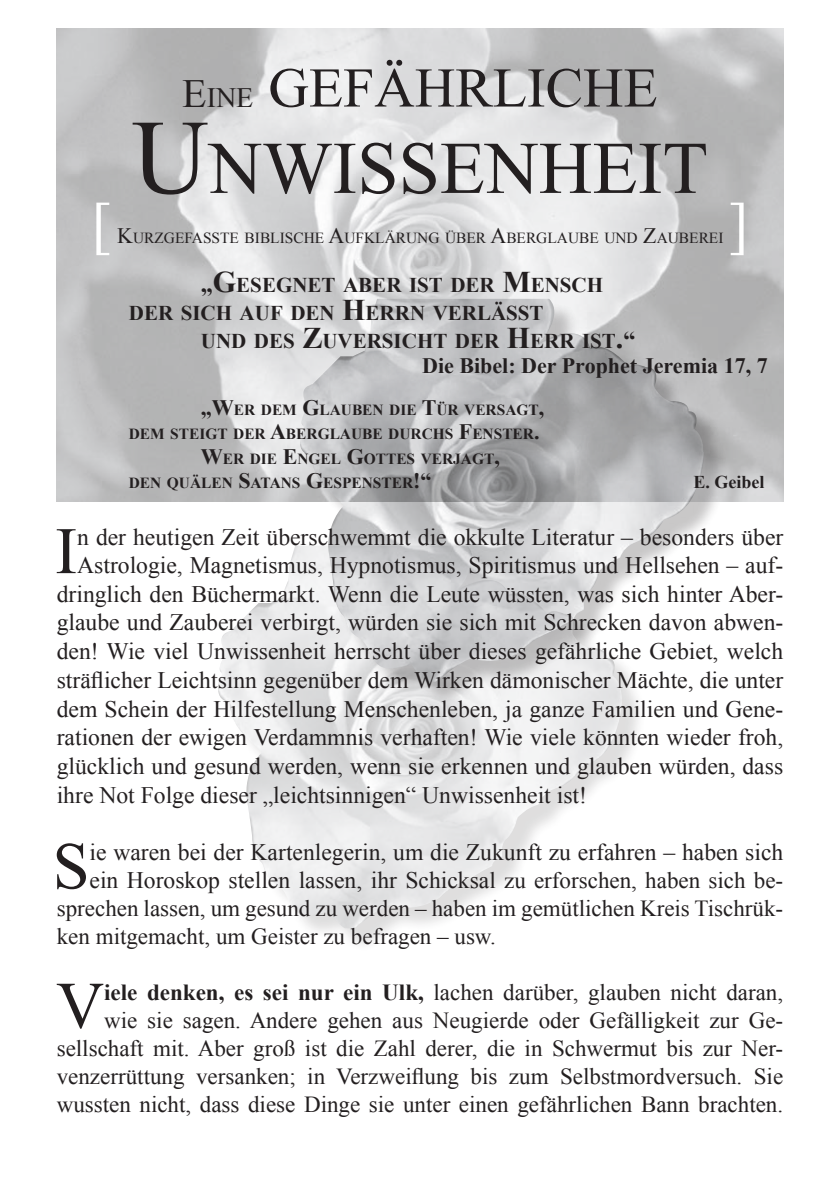
<style>
.page{position:relative;width:840px;height:1191px;background:#fff}
.page>*{position:absolute;margin:0;border:0;box-sizing:border-box;transform-origin:0 0}
.t1{font:74.2px "Times New Roman";color:#231f20}
.t2{font:66.4px "Times New Roman";color:#231f20}
.t3{font:60px "Times New Roman";color:#fff}
.t4{font:56px "Times New Roman";color:#231f20}
.t5{font:23.6px/28.4px "Times New Roman";color:#231f20}
.t6{font:23px/27.8px "Times New Roman";color:#231f20}
.t7{font:700 22px "Times New Roman";color:#231f20}
.t8{font:700 21px/28.4px "Times New Roman";color:#231f20}
.t9{font:700 18px "Times New Roman";color:#231f20}
.t10{font:700 15.4px "Times New Roman";color:#231f20}
.t11{font:15.4px "Times New Roman";color:#231f20}
.s1{font-size:40px}
.s2{font-size:28px}
.s3{font-size:106px}
.s4{font-size:22px}
.s5{font-size:24px}
.s6{font-size:30px}
.s7{font-size:23px}
.s8{font-weight:700}
</style>
<div class="page">
<div style="left:222px;top:549px;width:424px;height:404px;background:#231f20;opacity:.5"></div>
<img style="left:218px;top:545px;width:405px;height:383px">
<div style="left:303px;top:302px;width:424px;height:404px;background:#231f20;opacity:.5"></div>
<img style="left:299px;top:502px;width:406px;height:179px">
<img style="left:57px;top:28px;width:725px;height:474px">
<h3 class="t3" style="left:91px;top:183px;width:21px">[</h3>
<h3 class="t4" style="left:182px;top:50px;width:474px"><span class="s1">E</span><span class="s2">INE</span> GEFÄHRLICHE</h3>
<h1 class="t1" style="left:132px;top:118px;width:577px"><span class="s3">U</span>NWISSENHEIT</h1>
<h3 class="t3" style="left:728px;top:183px;width:21px">]</h3>
<p class="t11" style="left:117px;top:228px;width:607px"><span class="s4">K</span>URZGEFASSTE BIBLISCHE <span class="s4">A</span>UFKLÄRUNG ÜBER <span class="s4">A</span>BERGLAUBE UND <span class="s4">Z</span>AUBEREI</p>
<p class="t8" style="left:129px;top:270px;width:475px;text-indent:72px"><span class="s5">„</span><span class="s6">G</span>ESEGNET ABER IST DER <span class="s6">M</span>ENSCH<br>DER SICH AUF DEN <span class="s6">H</span>ERRN VERLÄSST</p>
<p class="t8" style="left:201px;top:326px;width:436px">UND DES <span class="s6">Z</span>UVERSICHT DER <span class="s6">H</span>ERR IST<span class="s6">.</span><span class="s5">“</span></p>
<p class="t7" style="left:422px;top:350px;width:347px">Die Bibel: Der Prophet Jeremia 17, 7</p>
<p class="t10" style="left:201px;top:399px;width:344px"><span class="s4">„W</span>ER DEM <span class="s4">G</span>LAUBEN DIE <span class="s4">T</span>ÜR VERSAGT<span class="s4">,</span></p>
<p class="t10" style="left:129px;top:423px;width:412px">DEM STEIGT DER <span class="s4">A</span>BERGLAUBE DURCHS <span class="s4">F</span>ENSTER<span class="s4">.</span></p>
<p class="t10" style="left:201px;top:448px;width:300px"><span class="s4">W</span>ER DIE <span class="s4">E</span>NGEL <span class="s4">G</span>OTTES VERJAGT<span class="s4">,</span></p>
<p class="t10" style="left:129px;top:472px;width:304px">DEN QUÄLEN <span class="s4">S</span>ATANS <span class="s4">G</span>ESPENSTER<span class="s4">!“</span></p>
<p class="t9" style="left:693px;top:470px;width:73px">E. Geibel</p>
<h2 class="t2" style="left:55px;top:506px;width:24px">I</h2>
<p class="t5" style="left:77px;top:522px;width:707px">n der heutigen Zeit überschwemmt die okkulte Literatur – besonders über</p>
<p class="t5" style="left:77px;top:550px;width:707px">Astrologie, Magnetismus, Hypnotismus, Spiritismus und Hellsehen – auf-</p>
<p class="t5" style="left:57px;top:579px;width:727px">dringlich den Büchermarkt. Wenn die Leute wüssten, was sich hinter Aber-</p>
<p class="t5" style="left:57px;top:608px;width:727px">glaube und Zauberei verbirgt, würden sie sich mit Schrecken davon abwen-</p>
<p class="t5" style="left:57px;top:636px;width:727px">den! Wie viel Unwissenheit herrscht über dieses gefährliche Gebiet, welch</p>
<p class="t5" style="left:57px;top:665px;width:727px">sträflicher Leichtsinn gegenüber dem Wirken dämonischer Mächte, die unter</p>
<p class="t5" style="left:57px;top:694px;width:727px">dem Schein der Hilfestellung Menschenleben, ja ganze Familien und Gene-</p>
<p class="t5" style="left:57px;top:722px;width:727px">rationen der ewigen Verdammnis verhaften! Wie viele könnten wieder froh,</p>
<p class="t5" style="left:57px;top:751px;width:727px">glücklich und gesund werden, wenn sie erkennen und glauben würden, dass</p>
<p class="t5" style="left:57px;top:780px;width:531px">ihre Not Folge dieser „leichtsinnigen“ Unwissenheit ist!</p>
<h2 class="t2" style="left:53px;top:821px;width:38px">S</h2>
<p class="t5" style="left:89px;top:837px;width:694px">ie waren bei der Kartenlegerin, um die Zukunft zu erfahren – haben sich ein Horoskop stellen lassen, ihr Schicksa<span class="s7">l zu erforschen, haben sich be-</span></p>
<p class="t6" style="left:57px;top:894px;width:727px">sprechen lassen, um gesund zu werden – haben im gemütlichen Kreis Tischrüc&shy;ken mitgemacht, um Geister zu befragen – usw.</p>
<h2 class="t2" style="left:56px;top:960px;width:49px">V</h2>
<p class="t6" style="left:57px;top:978px;width:727px;text-align:right"><span class="s8">iele denken, es sei nur ein Ulk,</span> lachen darüber, glauben nicht daran,<br>wie sie sagen. Andere gehen aus Neugierde oder Gefälligkeit zur Ge&shy;sellschaft mit. Aber groß ist die Zahl derer, die in Schwermut bis zur Ner&shy;venzerrüttung versanken; in Verzweiflung bis zum Selbstmordversuch. Sie wussten nicht, dass diese Dinge sie unter einen gefährlichen Bann brachten.</p>
</div>
